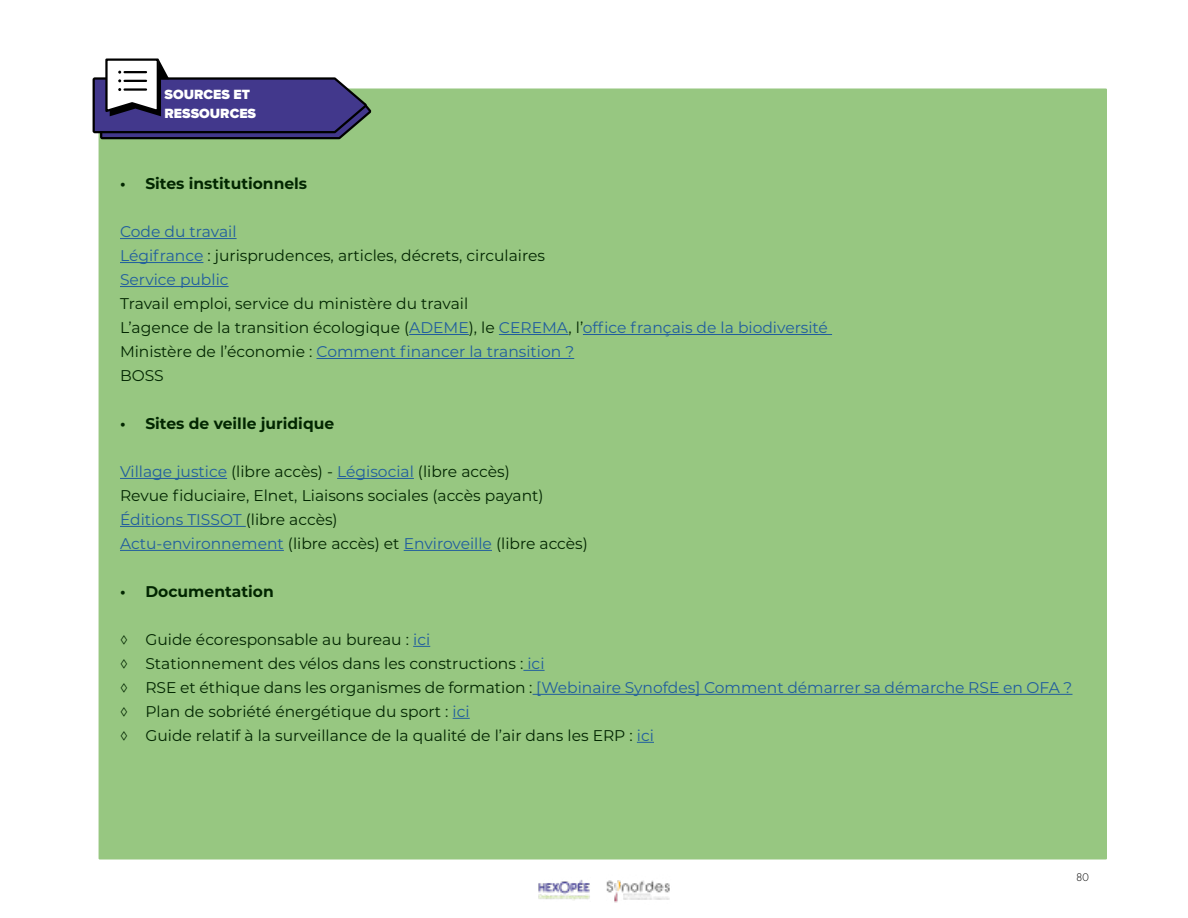
<style>
.page{position:relative;width:1188px;height:918px;background:#fff}
.page>*{position:absolute;margin:0;border:0;box-sizing:border-box;transform-origin:0 0}
.t1{font:15.45px/24px "Montserrat";color:#022601}
.t2{font:700 15.45px "Montserrat";color:#022601}
.t3{font:900 13.95px/18.5px "Proxima Nova";color:#fff}
.t4{font:300 11.55px "Futura PT";color:#000}
.s1{color:#215e9e}
</style>
<div class="page">
<img style="left:538px;top:880px;width:52px;height:20px">
<img style="left:606px;top:880px;width:64px;height:23px">
<div style="left:99px;top:88px;width:1008px;height:772px;background:#97c781"></div>
<hr style="left:120px;top:238px;width:117px;height:1px;background:#215e9e">
<hr style="left:120px;top:262px;width:83px;height:1px;background:#215e9e">
<hr style="left:120px;top:286px;width:109px;height:1px;background:#215e9e">
<hr style="left:409px;top:334px;width:60px;height:1px;background:#215e9e">
<hr style="left:499px;top:334px;width:70px;height:1px;background:#215e9e">
<hr style="left:583px;top:334px;width:249px;height:1px;background:#215e9e">
<hr style="left:317px;top:358px;width:257px;height:1px;background:#215e9e">
<hr style="left:120px;top:478px;width:107px;height:1px;background:#215e9e">
<hr style="left:337px;top:478px;width:77px;height:1px;background:#215e9e">
<hr style="left:120px;top:526px;width:126px;height:1px;background:#215e9e">
<hr style="left:120px;top:550px;width:164px;height:1px;background:#215e9e">
<hr style="left:404px;top:550px;width:88px;height:1px;background:#215e9e">
<svg style="left:413px;top:646px;width:17px;height:1px"></svg>
<svg style="left:523px;top:670px;width:22px;height:1px"></svg>
<hr style="left:533px;top:694px;width:540px;height:1px;background:#215e9e">
<svg style="left:453px;top:718px;width:17px;height:1px"></svg>
<svg style="left:637px;top:742px;width:17px;height:1px"></svg>
<svg style="left:93px;top:58px;width:278px;height:81px"></svg>
<hr style="left:125px;top:71px;width:21px;height:2px;background:#000">
<hr style="left:125px;top:80px;width:21px;height:2px;background:#000">
<hr style="left:125px;top:88px;width:21px;height:3px;background:#000">
<p class="t3" style="left:165px;top:85px;width:93px">SOURCES ET<br>RESSOURCES</p>
<p class="t2" style="left:120px;top:172px;width:189px">• Sites institutionnels</p>
<p class="t1" style="left:120px;top:219px;width:427px"><span class="s1">Code du travail<br>Légifrance</span> : jurisprudences, articles, décrets, circulaires<br><span class="s1">Service public</span></p>
<p class="t1" style="left:120px;top:291px;width:710px">Travail emploi, service du ministère du travail<br>L’agence de la transition écologique (<span class="s1">ADEME</span>), le <span class="s1">CEREMA</span>, l’<span class="s1">office français de la biodiversité </span>Ministère de l’économie : <span class="s1">Comment financer la transition ?<br></span>BOSS</p>
<p class="t2" style="left:120px;top:412px;width:216px">• Sites de veille juridique</p>
<p class="t1" style="left:120px;top:459px;width:469px"><span class="s1">Village justice</span> (libre accès) - <span class="s1">Légisocial</span> (libre accès)<br>Revue fiduciaire, Elnet, Liaisons sociales (accès payant)<br><span class="s1">Éditions TISSOT</span> (libre accès)<br><span class="s1">Actu-environnement</span> (libre accès) et <span class="s1">Enviroveille</span> (libre accès)</p>
<p class="t2" style="left:120px;top:580px;width:155px">• Documentation</p>
<p class="t1" style="left:120px;top:627px;width:954px">◊ Guide écoresponsable au bureau : <span class="s1">ici<br></span>◊ Stationnement des vélos dans les constructions : <span class="s1">ici<br></span>◊ RSE et éthique dans les organismes de formation : <span class="s1">[Webinaire Synofdes] Comment démarrer sa démarche RSE en OFA ? </span>◊ Plan de sobriété énergétique du sport : <span class="s1">ici<br></span>◊ Guide relatif à la surveillance de la qualité de l’air dans les ERP : <span class="s1">ici</span></p>
<p class="t4" style="left:1076px;top:870px;width:14px">80</p>
</div>
